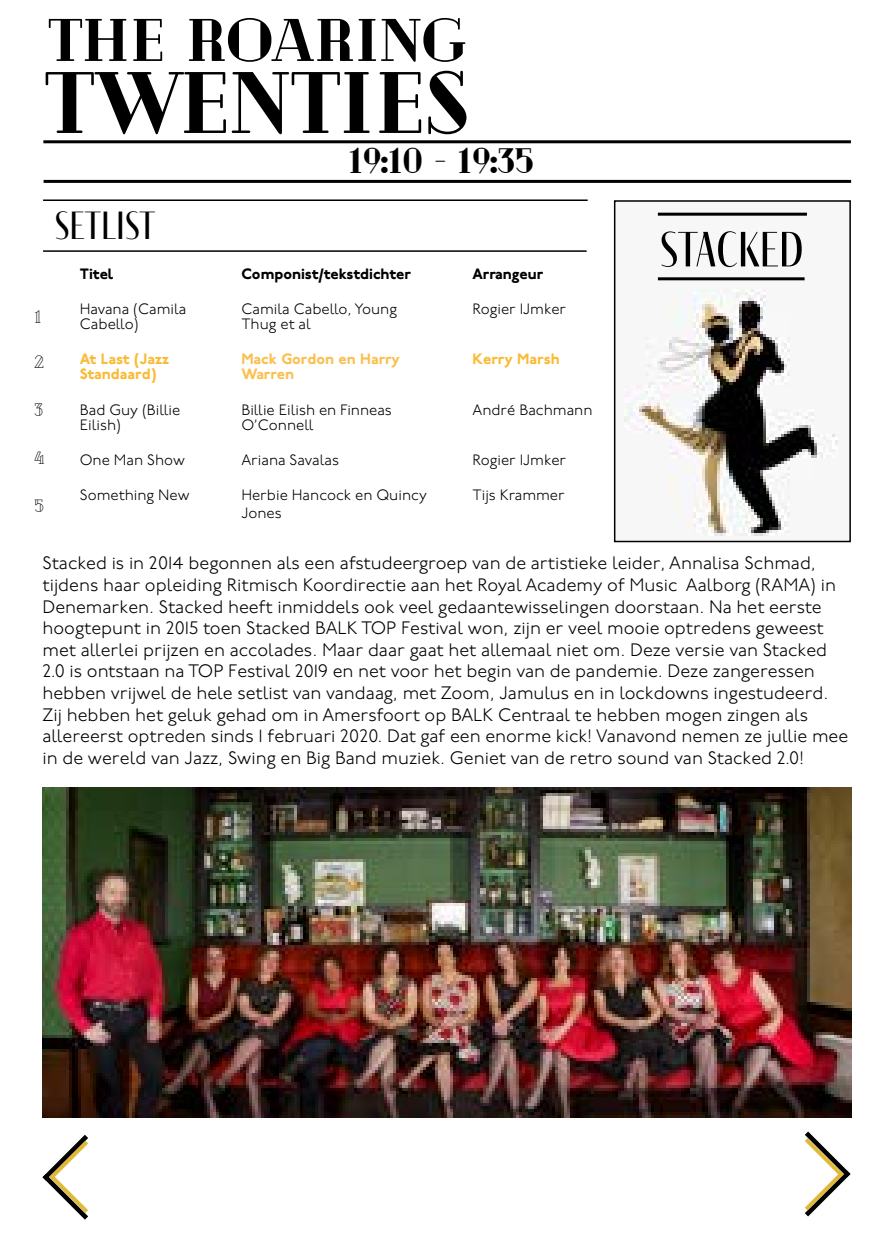
<style>
.page{position:relative;width:893px;height:1259px;background:#fff}
.page>*{position:absolute;margin:0;border:0;box-sizing:border-box;transform-origin:0 0}
.t1{font:900 87px "Cheque";color:#000}
.t2{font:900 60px "Cheque";letter-spacing:-.01em;color:#000}
.t3{font:51px "Fino Sans";letter-spacing:-.005em;color:#000}
.t4{font:40.5px "Fino Sans";color:#000}
.t5{font:900 36px "Cheque";color:#000}
.t6{font:300 18px/21.6px "P22 Underground";color:#000}
.t7{font:18px "Cheque";color:#000}
.t8{font:300 15px/15px "P22 Underground";color:#000}
.t9{font:800 15px "P22 Underground";color:#000}
.t10{font:800 15px/15px "P22 Underground";color:#fabb38}
.t11{font:800 15px/15px "P22 Underground";color:#fac051}
</style>
<div class="page">
<div style="left:615px;top:201px;width:235px;height:340px;background:#f7f7f7"></div>
<div style="left:614px;top:200px;width:237px;height:342px;border:2px solid #000"></div>
<img style="left:625px;top:289px;width:212px;height:246px">
<svg style="left:805px;top:1131px;width:45px;height:85px"></svg>
<svg style="left:43px;top:1134px;width:45px;height:85px"></svg>
<hr style="left:44px;top:180px;width:807px;height:3px;background:#000">
<hr style="left:43px;top:140px;width:808px;height:3px;background:#000">
<hr style="left:43px;top:250px;width:544px;height:2px;background:#000">
<hr style="left:43px;top:199px;width:545px;height:2px;background:#000">
<img style="left:43px;top:787px;width:808px;height:330px">
<hr style="left:658px;top:277px;width:147px;height:3px;background:#000">
<hr style="left:658px;top:213px;width:149px;height:3px;background:#000">
<h2 class="t2" style="left:49px;top:7px;width:419px">THE ROARING</h2>
<h1 class="t1" style="left:45px;top:54px;width:425px">TWENTIES</h1>
<h3 class="t5" style="left:349px;top:141px;width:186px">19:10 - 19:35</h3>
<p class="t7" style="left:34px;top:307px;width:9px">1</p>
<p class="t7" style="left:34px;top:352px;width:11px">2</p>
<p class="t7" style="left:34px;top:400px;width:10px">3</p>
<p class="t7" style="left:34px;top:448px;width:12px">4</p>
<p class="t7" style="left:34px;top:496px;width:11px">5</p>
<h3 class="t4" style="left:55px;top:203px;width:102px">SETLIST</h3>
<p class="t9" style="left:80px;top:265px;width:35px">Titel</p>
<p class="t9" style="left:241px;top:265px;width:171px">Componist/tekstdichter</p>
<p class="t9" style="left:472px;top:265px;width:72px">Arrangeur</p>
<p class="t8" style="left:80px;top:302px;width:108px">Havana (Camila<br>Cabello)</p>
<p class="t8" style="left:241px;top:302px;width:157px">Camila Cabello, Young<br>Thug et al</p>
<p class="t8" style="left:472px;top:302px;width:95px">Rogier IJmker</p>
<p class="t10" style="left:80px;top:352px;width:91px">At Last (Jazz<br>Standaard)</p>
<p class="t11" style="left:241px;top:352px;width:160px">Mack Gordon en Harry<br>Warren</p>
<p class="t10" style="left:472px;top:352px;width:89px">Kerry Marsh</p>
<p class="t8" style="left:80px;top:403px;width:102px">Bad Guy (Billie<br>Eilish)</p>
<p class="t8" style="left:241px;top:403px;width:152px">Billie Eilish en Finneas<br>O’Connell</p>
<p class="t8" style="left:472px;top:403px;width:122px">André Bachmann</p>
<p class="t8" style="left:80px;top:453px;width:107px">One Man Show</p>
<p class="t8" style="left:241px;top:453px;width:99px">Ariana Savalas</p>
<p class="t8" style="left:472px;top:453px;width:95px">Rogier IJmker</p>
<p class="t8" style="left:80px;top:488px;width:111px">Something New</p>
<p class="t8" style="left:241px;top:487px;width:187px;line-height:18px">Herbie Hancock en Quincy<br>Jones</p>
<p class="t8" style="left:472px;top:488px;width:94px">Tijs Krammer</p>
<h3 class="t3" style="left:660px;top:221px;width:146px">STACKED</h3>
<p class="t6" style="left:43px;top:553px;width:807px">Stacked is in 2014 begonnen als een afstudeergroep van de artistieke leider, Annalisa Schmad, tijdens haar opleiding Ritmisch Koordirectie aan het Royal Academy of Music Aalborg (RAMA) in Denemarken. Stacked heeft inmiddels ook veel gedaantewisselingen doorstaan. Na het eerste hoogtepunt in 2015 toen Stacked BALK TOP Festival won, zijn er veel mooie optredens geweest met allerlei prijzen en accolades. Maar daar gaat het allemaal niet om. Deze versie van Stacked 2.0 is ontstaan na TOP Festival 2019 en net voor het begin van de pandemie. Deze zangeressen hebben vrijwel de hele setlist van vandaag, met Zoom, Jamulus en in lockdowns ingestudeerd.<br>Zij hebben het geluk gehad om in Amersfoort op BALK Centraal te hebben mogen zingen als allereerst optreden sinds 1 februari 2020. Dat gaf een enorme kick! Vanavond nemen ze jullie mee in de wereld van Jazz, Swing en Big Band muziek. Geniet van de retro sound van Stacked 2.0!</p>
</div>
